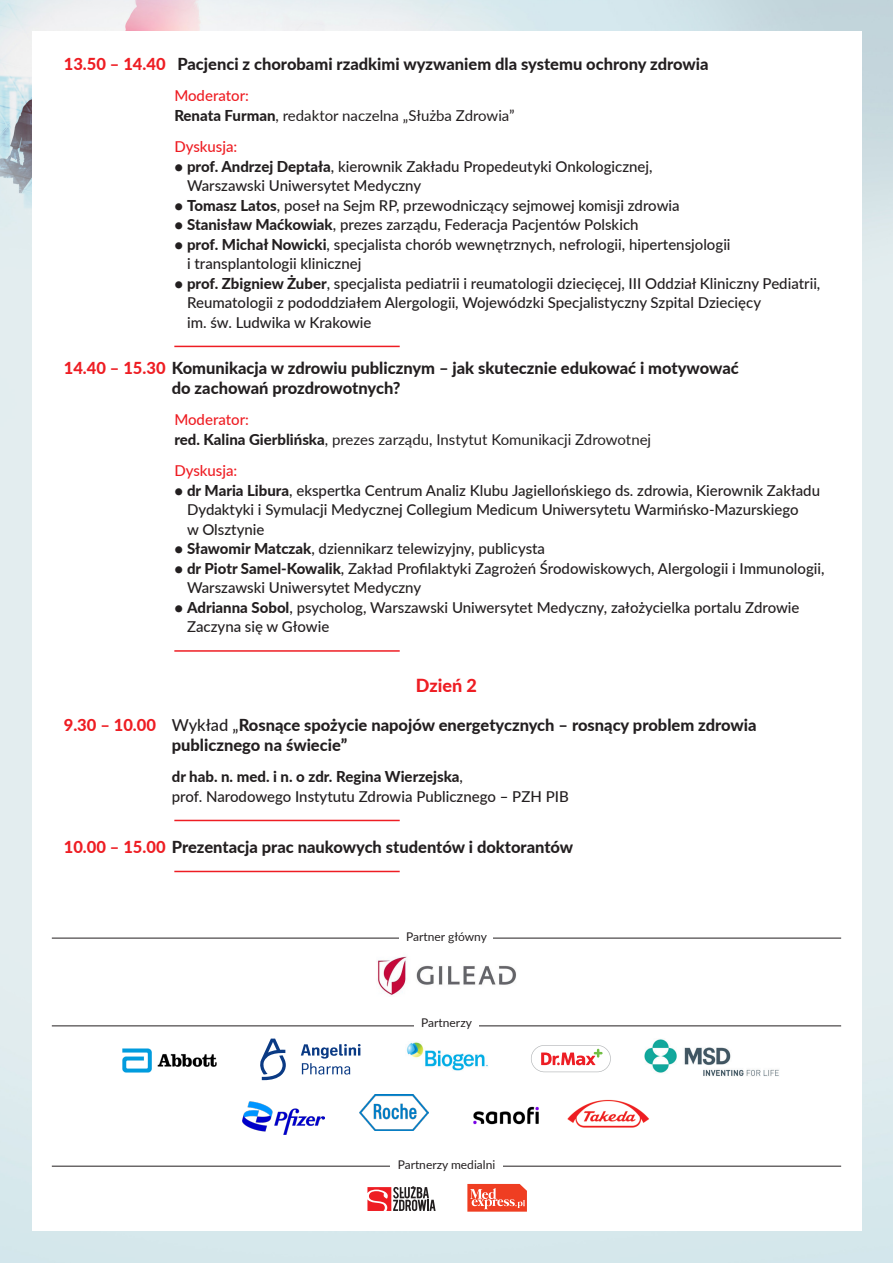
<style>
.page{position:relative;width:893px;height:1263px;background:#fff}
.page>*{position:absolute;margin:0;border:0;box-sizing:border-box;transform-origin:0 0}
.t1{font:800 18px "Lato";color:#ee1d23}
.t2{font:800 16.5px "Lato";color:#231f20}
.t3{font:500 15px/19.5px "Lato";color:#231f20}
.t4{font:15px "Lato";color:#231f20}
.t5{font:500 15px "Lato";color:#ee1d23}
.t6{font:800 15px "Lato";color:#231f20}
.t7{font:12px "Lato";color:#231f20}
.s1{color:#ee1d23}
.s2{font-weight:800}
.s3{font-weight:500}
</style>
<div class="page">
<img style="left:0;top:0;width:893px;height:1263px">
<div style="left:32px;top:32px;width:829px;height:1199px;background:#fff"></div>
<hr style="left:174px;top:346px;width:226px;height:1px;background:#ee1d23">
<hr style="left:174px;top:650px;width:226px;height:2px;background:#ee1d23">
<hr style="left:174px;top:820px;width:226px;height:1px;background:#ee1d23">
<hr style="left:174px;top:871px;width:226px;height:1px;background:#ee1d23">
<img style="left:473px;top:1106px;width:66px;height:19px">
<img style="left:644px;top:1039px;width:135px;height:37px">
<img style="left:243px;top:1101px;width:82px;height:34px">
<svg style="left:367px;top:1186px;width:69px;height:25px"></svg>
<svg style="left:467px;top:1184px;width:60px;height:28px;background:#f2654e"></svg>
<img style="left:567px;top:1099px;width:82px;height:29px">
<svg style="left:260px;top:1038px;width:26px;height:42px"></svg>
<svg style="left:301px;top:1044px;width:60px;height:30px"></svg>
<img style="left:122px;top:1048px;width:95px;height:25px">
<img style="left:406px;top:1042px;width:82px;height:29px">
<img style="left:378px;top:956px;width:138px;height:39px">
<svg style="left:531px;top:1045px;width:80px;height:27px"></svg>
<img style="left:360px;top:1094px;width:68px;height:36px">
<hr style="left:52px;top:1166px;width:789px;height:1px;background:#231f20">
<hr style="left:52px;top:1025px;width:789px;height:1px;background:#231f20">
<hr style="left:52px;top:938px;width:789px;height:1px;background:#231f20">
<div style="left:400px;top:931px;width:93px;height:15px;background:#fff"></div>
<div style="left:414px;top:1017px;width:65px;height:23px;background:#fff"></div>
<div style="left:390px;top:1159px;width:113px;height:15px;background:#fff"></div>
<p class="t2" style="left:64px;top:51px;width:646px"><span class="s1">13.50 – 14.40</span> Pacjenci z chorobami rzadkimi wyzwaniem dla systemu ochrony zdrowia</p>
<p class="t5" style="left:174px;top:85px;width:76px">Moderator:</p>
<p class="t4" style="left:174px;top:104px;width:342px"><span class="s2">Renata Furman</span>, redaktor naczelna „Służba Zdrowia”</p>
<p class="t5" style="left:174px;top:136px;width:65px">Dyskusja:</p>
<p class="t3" style="left:187px;top:156px;width:467px;text-indent:-13px"><span class="s2">• prof. Andrzej Deptała</span>, kierownik Zakładu Propedeutyki Onkologicznej,<br>Warszawski Uniwersytet Medyczny</p>
<p class="t3" style="left:174px;top:195px;width:507px"><span class="s2">• Tomasz Latos</span>, poseł na Sejm RP, przewodniczący sejmowej komisji zdrowia</p>
<p class="t3" style="left:174px;top:214px;width:466px"><span class="s2">• Stanisław Maćkowiak</span>, prezes zarządu, Federacja Pacjentów Polskich</p>
<p class="t3" style="left:187px;top:234px;width:545px;text-indent:-13px"><span class="s2">• prof. Michał Nowicki</span>, specjalista chorób wewnętrznych, nefrologii, hipertensjologii i transplantologii klinicznej</p>
<p class="t3" style="left:187px;top:273px;width:635px;text-indent:-13px"><span class="s2">• prof. Zbigniew Żuber</span>, specjalista pediatrii i reumatologii dziecięcej, III Oddział Kliniczny Pediatrii,<br>Reumatologii z pododdziałem Alergologii, Wojewódzki Specjalistyczny Szpital Dziecięcy<br>im. św. Ludwika w Krakowie</p>
<p class="t2" style="left:64px;top:356px;width:676px"><span class="s1">14.40 – 15.30</span> Komunikacja w zdrowiu publicznym – jak skutecznie edukować i motywować</p>
<p class="t2" style="left:172px;top:375px;width:230px">do zachowań prozdrowotnych?</p>
<p class="t5" style="left:174px;top:409px;width:76px">Moderator:</p>
<p class="t4" style="left:174px;top:428px;width:478px"><span class="s2">red. Kalina Gierblińska</span>, prezes zarządu, Instytut Komunikacji Zdrowotnej</p>
<p class="t5" style="left:174px;top:460px;width:65px">Dyskusja:</p>
<p class="t3" style="left:187px;top:480px;width:634px;text-indent:-13px"><span class="s2">• dr Maria Libura</span>, ekspertka Centrum Analiz Klubu Jagiellońskiego ds. zdrowia, Kierownik Zakładu<br>Dydaktyki i Symulacji Medycznej Collegium Medicum Uniwersytetu Warmińsko-Mazurskiego<br>w Olsztynie</p>
<p class="t3" style="left:174px;top:538px;width:372px"><span class="s2">• Sławomir Matczak</span>, dziennikarz telewizyjny, publicysta</p>
<p class="t3" style="left:187px;top:558px;width:639px;text-indent:-13px"><span class="s2">• dr Piotr Samel-Kowalik</span>, Zakład Profilaktyki Zagrożeń Środowiskowych, Alergologii i Immunologii,<br>Warszawski Uniwersytet Medyczny</p>
<p class="t3" style="left:187px;top:597px;width:614px;text-indent:-13px"><span class="s2">• Adrianna Sobol</span>, psycholog, Warszawski Uniwersytet Medyczny, założycielka portalu Zdrowie<br>Zaczyna się w Głowie</p>
<p class="t1" style="left:416px;top:672px;width:63px">Dzień 2</p>
<p class="t2" style="left:64px;top:713px;width:694px"><span class="s1">9.30 – 10.00</span> <span class="s3">Wykład „</span>Rosnące spożycie napojów energetycznych – rosnący problem zdrowia</p>
<p class="t2" style="left:172px;top:732px;width:177px">publicznego na świecie”</p>
<p class="t6" style="left:172px;top:766px;width:293px">dr hab. n. med. i n. o zdr. Regina Wierzejska<span class="s3">,</span></p>
<p class="t3" style="left:172px;top:786px;width:398px">prof. Narodowego Instytutu Zdrowia Publicznego – PZH PIB</p>
<p class="t2" style="left:64px;top:834px;width:511px"><span class="s1">10.00 – 15.00</span> Prezentacja prac naukowych studentów i doktorantów</p>
<p class="t7" style="left:406px;top:927px;width:82px">Partner główny</p>
<p class="t7" style="left:421px;top:1014px;width:52px">Partnerzy</p>
<p class="t7" style="left:398px;top:1156px;width:99px">Partnerzy medialni</p>
</div>
